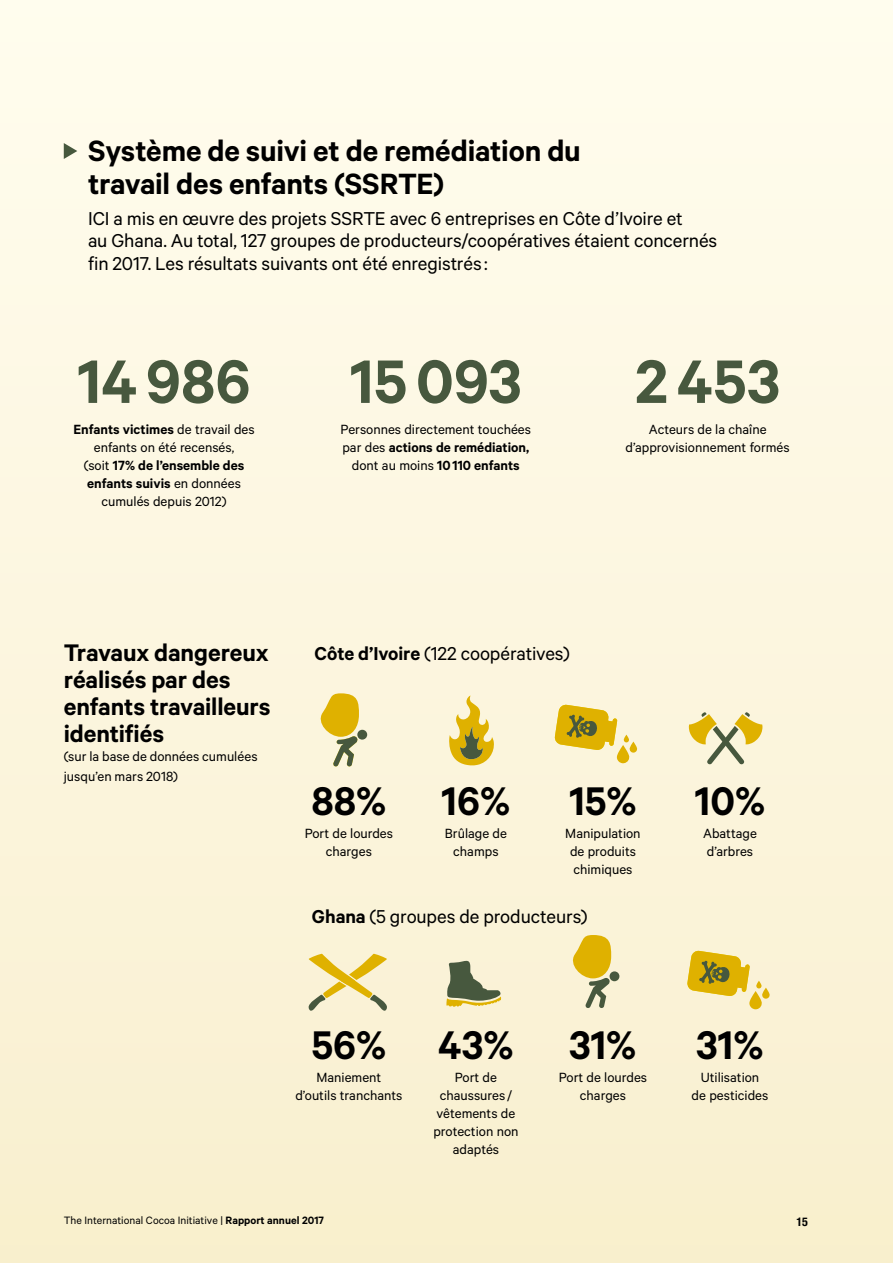
<style>
.page{position:relative;width:893px;height:1263px;background:#fff}
.page>*{position:absolute;margin:0;border:0;box-sizing:border-box;transform-origin:0 0}
.t1{font:600 69px "Calibre";color:#47583e}
.t2{font:600 45px "Calibre";color:#000}
.t3{font:600 33px/33px "Calibre";letter-spacing:-.005em;color:#000}
.t4{font:600 27px/27px "Calibre";letter-spacing:-.005em;color:#000}
.t5{font:21px/22.5px "Calibre";letter-spacing:-.005em;color:#000}
.t6{font:15px/18px "Calibre";color:#000;text-align:center}
.t7{font:12px "Calibre";color:#000}
.t8{font:700 condensed 12px "Helvetica Neue";color:#000}
.s1{font-weight:600}
</style>
<div class="page">
<div style="left:0;top:0;width:893px;height:1263px;background:linear-gradient(to bottom,#fffdef,#f8efcf)"></div>
<svg style="left:554px;top:704px;width:84px;height:59px;background:#e2cd74"></svg>
<svg style="left:687px;top:950px;width:83px;height:59px;background:#e1cb6f"></svg>
<div style="left:357px;top:730px;width:10px;height:10px;background:#47583e;border-radius:50%"></div>
<svg style="left:316px;top:693px;width:43px;height:74px;background:#dbc76f"></svg>
<div style="left:609px;top:971px;width:10px;height:10px;background:#47583e;border-radius:50%"></div>
<svg style="left:568px;top:935px;width:43px;height:73px;background:#dac56c"></svg>
<svg style="left:449px;top:695px;width:46px;height:70px;background:#dcc770"></svg>
<svg style="left:689px;top:712px;width:73px;height:53px;background:#ded296"></svg>
<svg style="left:309px;top:953px;width:78px;height:58px;background:#ead998"></svg>
<svg style="left:446px;top:961px;width:55px;height:46px;background:#a4a57e"></svg>
<svg style="left:64px;top:143px;width:13px;height:16px"></svg>
<h3 class="t3" style="left:88px;top:133px;width:494px">Système de suivi et de remédiation du travail des enfants (SSRTE)</h3>
<h3 class="t5" style="left:88px;top:206px;width:631px">ICI a mis en œuvre des projets SSRTE avec 6 entreprises en Côte d’Ivoire et<br>au Ghana. Au total, 127 groupes de producteurs/coopératives étaient concernés fin 2017. Les résultats suivants ont été enregistrés :</h3>
<h1 class="t1" style="left:77px;top:340px;width:175px">14986</h1>
<p class="t6" style="left:73px;top:419px;width:183px"><span class="s1">Enfants victimes</span> de travail des enfants on été recensés,<br>(soit <span class="s1">17% de l’ensemble des enfants suivis</span> en données cumulés depuis 2012)</p>
<h1 class="t1" style="left:350px;top:340px;width:173px">15093</h1>
<p class="t6" style="left:341px;top:419px;width:192px">Personnes directement touchées par des <span class="s1">actions de remédiation, </span>dont au moins <span class="s1">10110 enfants</span></p>
<h3 class="t4" style="left:64px;top:638px;width:207px">Travaux dangereux</h3>
<h3 class="t5" style="left:315px;top:641px;width:257px"><span class="s1">Côte d’Ivoire</span> (122 coopératives)</h3>
<h3 class="t4" style="left:64px;top:665px;width:208px">réalisés par des enfants travailleurs identifiés</h3>
<p class="t6" style="left:64px;top:746px;width:195px;line-height:19.5px;text-align:left">(sur la base de données cumulées jusqu’en mars 2018)</p>
<h1 class="t1" style="left:635px;top:340px;width:147px">2453</h1>
<p class="t6" style="left:626px;top:419px;width:166px">Acteurs de la chaîne d’approvisionnement formés</p>
<h2 class="t2" style="left:311px;top:775px;width:77px">88%</h2>
<p class="t6" style="left:305px;top:823px;width:90px">Port de lourdes charges</p>
<h2 class="t2" style="left:442px;top:775px;width:70px">16%</h2>
<p class="t6" style="left:445px;top:823px;width:64px">Brûlage de champs</p>
<h2 class="t2" style="left:569px;top:775px;width:69px">15%</h2>
<p class="t6" style="left:565px;top:823px;width:77px">Manipulation de produits chimiques</p>
<h3 class="t5" style="left:312px;top:904px;width:277px"><span class="s1">Ghana</span> (5 groupes de producteurs)</h3>
<h2 class="t2" style="left:311px;top:1019px;width:76px">56%</h2>
<p class="t6" style="left:295px;top:1067px;width:108px">Maniement d’outils tranchants</p>
<h2 class="t2" style="left:438px;top:1019px;width:77px">43%</h2>
<p class="t6" style="left:433px;top:1067px;width:87px">Port de chaussures / vêtements de protection non adaptés</p>
<h2 class="t2" style="left:569px;top:1019px;width:69px">31%</h2>
<p class="t6" style="left:559px;top:1067px;width:90px">Port de lourdes charges</p>
<h2 class="t2" style="left:695px;top:775px;width:72px">10%</h2>
<p class="t6" style="left:703px;top:823px;width:55px;text-align:left">Abattage d’arbres</p>
<h2 class="t2" style="left:696px;top:1019px;width:69px">31%</h2>
<p class="t6" style="left:692px;top:1067px;width:78px">Utilisation de pesticides</p>
<p class="t7" style="left:64px;top:1214px;width:262px">The International Cocoa Initiative | <span class="s1">Rapport annuel 2017</span></p>
<p class="t8" style="left:796px;top:1214px;width:13px">15</p>
</div>
